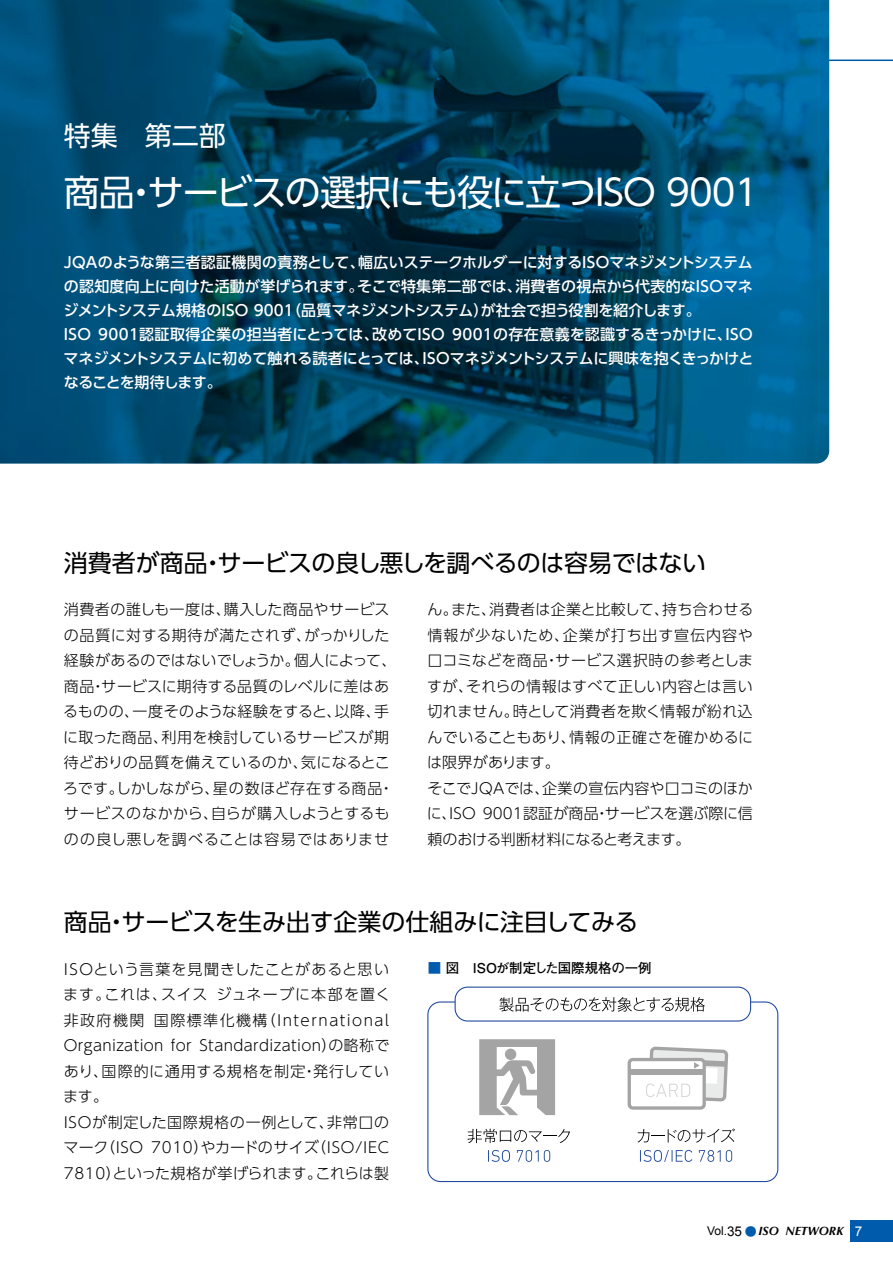
<style>
.page{position:relative;width:893px;height:1263px;background:#fff}
.page>*{position:absolute;margin:0;border:0;box-sizing:border-box;transform-origin:0 0}
.t1{font:36px "UD Shin Go Pro";letter-spacing:-.03em;color:#fff}
.t2{font:27px "UD Shin Go Pro";color:#fff}
.t3{font:24px "UD Shin Go Pro";letter-spacing:-.015em;color:#000}
.t4{font:300 15px/25.5px "UD Shin Go Pro";letter-spacing:.025em;color:#000}
.t5{font:500 15px/24px "UD Shin Go Pro";color:#fff}
.t6{font:300 15px/25.5px "UD Shin Go Pro";letter-spacing:.045em;color:#000}
.t7{font:700 13.5px "Futo Go B101 Pro";letter-spacing:-.01em;color:#000}
.t8{font:italic 700 12px "Optima LT Std";color:#000}
.s1{color:#005bac}
.s2{font-family:"Arial";font-weight:400;font-style:normal}
.s3{font-family:"Arial";font-weight:400;font-style:normal;font-size:13.5px}
.s4{font-family:"Futo Go B101 Pro";font-style:normal;color:#005bac}
.s5{font-family:"Arial";font-weight:400;font-style:normal;font-size:13.5px;color:#fff}
</style>
<div class="page">
<div style="left:850px;top:1220px;width:43px;height:22px;background:#005bac"></div>
<hr style="left:0;top:60px;width:893px;height:1px;background:#005bac">
<img style="left:0;top:0;width:829px;height:463px">
<div style="left:427px;top:1001px;width:351px;height:181px;border:1px solid #224b9f;border-radius:13px"></div>
<svg style="left:468px;top:1129px;width:102px;height:14px"></svg>
<svg style="left:488px;top:1150px;width:22px;height:12px"></svg>
<svg style="left:517px;top:1150px;width:33px;height:12px"></svg>
<svg style="left:479px;top:1039px;width:76px;height:76px"></svg>
<div style="left:628px;top:1058px;width:78px;height:52px;border:3px solid #a4a4a5;border-radius:4px"></div>
<svg style="left:637px;top:1128px;width:98px;height:15px"></svg>
<svg style="left:640px;top:1150px;width:52px;height:12px"></svg>
<svg style="left:699px;top:1150px;width:33px;height:12px"></svg>
<div style="left:629px;top:1069px;width:74px;height:6px;background:#a4a4a5"></div>
<svg style="left:646px;top:1048px;width:82px;height:52px"></svg>
<div style="left:455px;top:987px;width:296px;height:34px;background:#fff;border-radius:13px"></div>
<div style="left:455px;top:986px;width:296px;height:35px;border:1px solid #224b9f;border-radius:13px"></div>
<svg style="left:499px;top:997px;width:206px;height:15px"></svg>
<h2 class="t2" style="left:64px;top:114px;width:163px">特集　第二部</h2>
<h1 class="t1" style="left:64px;top:163px;width:696px">商品・サービスの選択にも役に立つISO 9001</h1>
<p class="t5" style="left:63px;top:250px;width:692px">JQAのような第三者認証機関の責務として、幅広いステークホルダーに対するISOマネジメントシステムの認知度向上に向けた活動が挙げられます。そこで特集第二部では、消費者の視点から代表的なISOマネジメントシステム規格のISO 9001（品質マネジメントシステム）が社会で担う役割を紹介します。<br>ISO 9001認証取得企業の担当者にとっては、改めてISO 9001の存在意義を認識するきっかけに、ISOマネジメントシステムに初めて触れる読者にとっては、ISOマネジメントシステムに興味を抱くきっかけとなることを期待します。</p>
<h3 class="t3" style="left:64px;top:543px;width:644px">消費者が商品・サービスの良し悪しを調べるのは容易ではない</h3>
<p class="t4" style="left:63px;top:596px;width:335px">消費者の誰しも一度は、購入した商品やサービスの品質に対する期待が満たされず、がっかりした経験があるのではないでしょうか。個人によって、商品・サービスに期待する品質のレベルに差はあるものの、一度そのような経験をすると、以降、手に取った商品、利用を検討しているサービスが期待どおりの品質を備えているのか、気になるところです。しかしながら、星の数ほど存在する商品・サービスのなかから、自らが購入しようとするものの良し悪しを調べることは容易ではありませ</p>
<p class="t4" style="left:427px;top:596px;width:328px">ん。また、消費者は企業と比較して、持ち合わせる情報が少ないため、企業が打ち出す宣伝内容や口コミなどを商品・サービス選択時の参考としますが、それらの情報はすべて正しい内容とは言い切れません。時として消費者を欺く情報が紛れ込んでいることもあり、情報の正確さを確かめるには限界があります。<br>そこでJQAでは、企業の宣伝内容や口コミのほかに、ISO 9001認証が商品・サービスを選ぶ際に信頼のおける判断材料になると考えます。</p>
<h3 class="t3" style="left:64px;top:903px;width:576px">商品・サービスを生み出す企業の仕組みに注目してみる</h3>
<p class="t6" style="left:63px;top:956px;width:329px">ISOという言葉を見聞きしたことがあると思います。これは、スイス ジュネーブに本部を置く非政府機関 国際標準化機構（International<br>Organization for Standardization）の略称であり、国際的に通用する規格を制定・発行しています。<br>ISOが制定した国際規格の一例として、非常口のマーク（ISO 7010）やカードのサイズ（ISO/IEC<br>7810）といった規格が挙げられます。これらは製</p>
<p class="t7" style="left:428px;top:957px;width:226px"><span class="s1">■</span> 図　ISOが制定した国際規格の一例</p>
<p class="t8" style="left:707px;top:1224px;width:157px"><span class="s2">Vol.</span><span class="s3">35</span> <span class="s4">●</span>ISO NETWORK <span class="s5">7</span></p>
</div>
